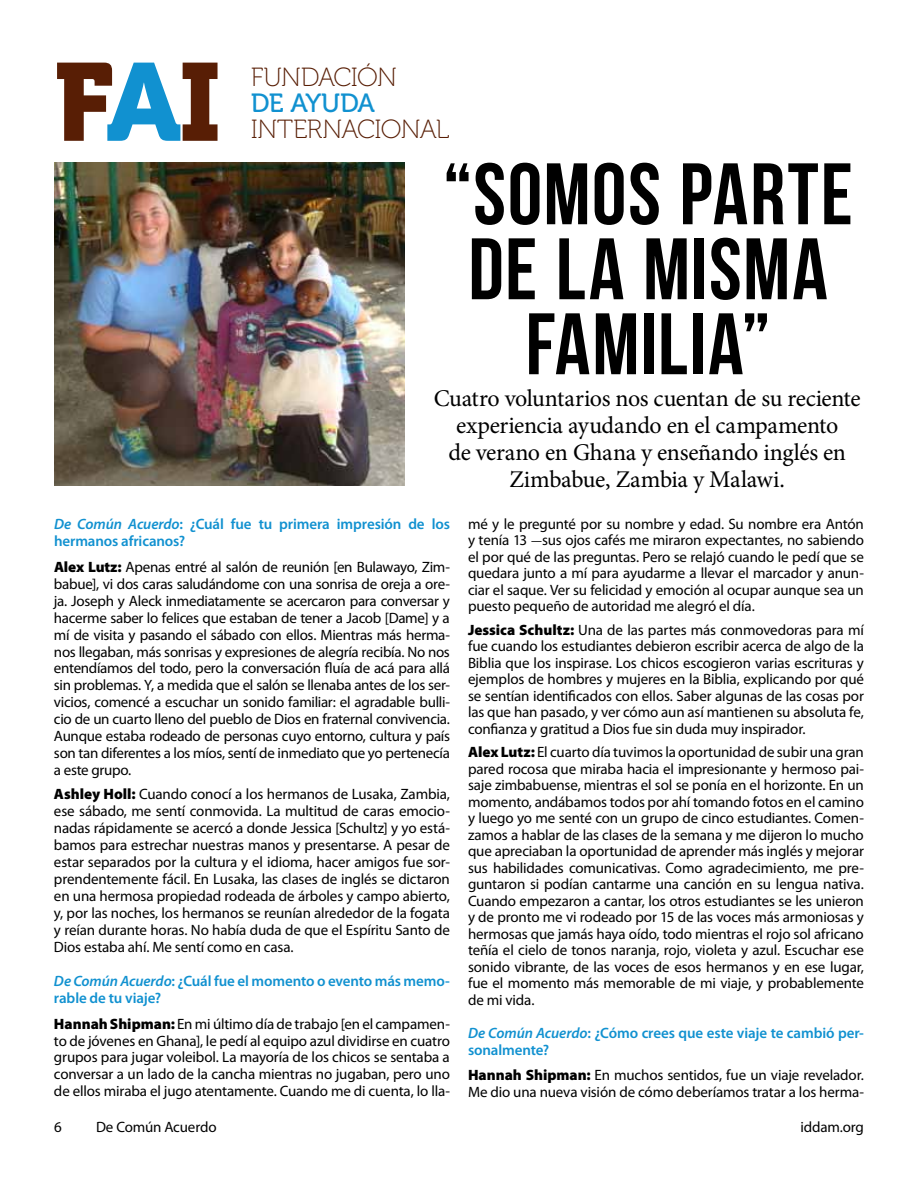
<style>
.page{position:relative;width:918px;height:1188px;background:#fff}
.page>*{position:absolute;margin:0;border:0;box-sizing:border-box;transform-origin:0 0}
.t1{font:109.35px "Museo 900";color:#581e05}
.t2{font:87px/75px "Bebas Neue";letter-spacing:.02em;color:#000;text-align:center}
.t3{font:26.25px "Museo 100";letter-spacing:-.03em;color:#581e05}
.t4{font:26.25px "Museo 500";letter-spacing:-.025em;color:#1191d0}
.t5{font:24px/27px "Minion Pro";letter-spacing:-.015em;color:#000101;text-align:center}
.t6{font:15px/16.5px "Myriad Pro";letter-spacing:-.01em;color:#000;text-align:justify}
.t7{font:600 15px/17px "Myriad Pro";letter-spacing:-.01em;color:#1191d0}
.s1{color:#1191d0}
.s2{font-style:italic}
.s3{font-weight:900}
.s4{font-family:"Minion Pro"}
</style>
<div class="page">
<img style="left:54px;top:162px;width:351px;height:324px">
<h1 class="t1" style="left:54px;top:40px;width:168px">F<span class="s1">A</span>I</h1>
<h3 class="t3" style="left:251px;top:63px;width:148px">FUNDACIÓN</h3>
<h3 class="t4" style="left:251px;top:88px;width:126px">DE AYUDA</h3>
<h3 class="t3" style="left:251px;top:115px;width:200px">INTERNACIONAL</h3>
<h2 class="t2" style="left:443px;top:156px;width:411px">“SOMOS PARTE<br>DE LA MISMA<br>FAMILIA”</h2>
<h3 class="t5" style="left:434px;top:385px;width:428px">Cuatro voluntarios nos cuentan de su reciente experiencia ayudando en el campamento<br>de verano en Ghana y enseñando inglés en Zimbabue, Zambia y Malawi.</h3>
<p class="t7" style="left:54px;top:515px;width:397px"><span class="s2">De Común Acuerdo</span>: ¿Cuál fue tu primera impresión de los hermanos africanos?</p>
<p class="t6" style="left:54px;top:558px;width:398px;line-height:17px"><span class="s3">Alex Lutz:</span> Apenas entré al salón de reunión [en Bulawayo, Zim&shy;babue], vi dos caras saludándome con una sonrisa de oreja a ore&shy;ja. Joseph y Aleck inmediatamente se acercaron para conversar y hacerme saber lo felices que estaban de tener a Jacob [Dame] y a mí de visita y pasando el sábado con ellos. Mientras más herma&shy;nos llegaban, más sonrisas y expresiones de alegría recibía. No nos entendíamos del todo, pero la conversación fluía de acá para allá sin problemas. Y, a medida que el salón se llenaba antes de los ser&shy;vicios, comencé a escuchar un sonido familiar: el agradable bulli&shy;cio de un cuarto lleno del pueblo de Dios en fraternal convivencia.<br>Aunque estaba rodeado de personas cuyo entorno, cultura y país son tan diferentes a los míos, sentí de inmediato que yo pertenecía a este grupo.</p>
<p class="t6" style="left:54px;top:785px;width:398px;line-height:17px"><span class="s3">Ashley Holl:</span> Cuando conocí a los hermanos de Lusaka, Zambia, ese sábado, me sentí conmovida. La multitud de caras emocio&shy;nadas rápidamente se acercó a donde Jessica [Schultz] y yo está&shy;bamos para estrechar nuestras manos y presentarse. A pesar de estar separados por la cultura y el idioma, hacer amigos fue sor&shy;prendentemente fácil. En Lusaka, las clases de inglés se dictaron en una hermosa propiedad rodeada de árboles y campo abierto, y, por las noches, los hermanos se reunían alrededor de la fogata y reían durante horas. No había duda de que el Espíritu Santo de Dios estaba ahí. Me sentí como en casa.</p>
<p class="t7" style="left:54px;top:972px;width:397px"><span class="s2">De Común Acuerdo</span>: ¿Cuál fue el momento o evento más memo&shy;rable de tu viaje?</p>
<p class="t6" style="left:54px;top:1015px;width:398px;line-height:17px"><span class="s3">Hannah Shipman:</span> En mi último día de trabajo [en el campamen&shy;to de jóvenes en Ghana], le pedí al equipo azul dividirse en cuatro grupos para jugar voleibol. La mayoría de los chicos se sentaba a conversar a un lado de la cancha mientras no jugaban, pero uno de ellos miraba el jugo atentamente. Cuando me di cuenta, lo lla-</p>
<p class="t6" style="left:468px;top:515px;width:397px">mé y le pregunté por su nombre y edad. Su nombre era Antón y tenía 13 <span class="s4">-</span>sus ojos cafés me miraron expectantes, no sabiendo el por qué de las preguntas. Pero se relajó cuando le pedí que se quedara junto a mí para ayudarme a llevar el marcador y anun&shy;ciar el saque. Ver su felicidad y emoción al ocupar aunque sea un puesto pequeño de autoridad me alegró el día.</p>
<p class="t6" style="left:468px;top:621px;width:398px"><span class="s3">Jessica Schultz:</span> Una de las partes más conmovedoras para mí fue cuando los estudiantes debieron escribir acerca de algo de la Biblia que los inspirase. Los chicos escogieron varias escrituras y ejemplos de hombres y mujeres en la Biblia, explicando por qué se sentían identificados con ellos. Saber algunas de las cosas por las que han pasado, y ver cómo aun así mantienen su absoluta fe, confianza y gratitud a Dios fue sin duda muy inspirador.</p>
<p class="t6" style="left:468px;top:744px;width:398px"><span class="s3">Alex Lutz:</span> El cuarto día tuvimos la oportunidad de subir una gran pared rocosa que miraba hacia el impresionante y hermoso pai&shy;saje zimbabuense, mientras el sol se ponía en el horizonte. En un momento, andábamos todos por ahí tomando fotos en el camino y luego yo me senté con un grupo de cinco estudiantes. Comen&shy;zamos a hablar de las clases de la semana y me dijeron lo mucho que apreciaban la oportunidad de aprender más inglés y mejorar sus habilidades comunicativas. Como agradecimiento, me pre&shy;guntaron si podían cantarme una canción en su lengua nativa.<br>Cuando empezaron a cantar, los otros estudiantes se les unieron y de pronto me vi rodeado por 15 de las voces más armoniosas y hermosas que jamás haya oído, todo mientras el rojo sol africano teñía el cielo de tonos naranja, rojo, violeta y azul. Escuchar ese sonido vibrante, de las voces de esos hermanos y en ese lugar, fue el momento más memorable de mi viaje, y probablemente de mi vida.</p>
<p class="t7" style="left:468px;top:1024px;width:398px;line-height:16.5px"><span class="s2">De Común Acuerdo</span>: ¿Cómo crees que este viaje te cambió per&shy;sonalmente?</p>
<p class="t6" style="left:468px;top:1067px;width:397px"><span class="s3">Hannah Shipman:</span> En muchos sentidos, fue un viaje revelador.<br>Me dio una nueva visión de cómo deberíamos tratar a los herma-</p>
<p class="t6" style="left:54px;top:1118px;width:9px">6</p>
<p class="t6" style="left:96px;top:1118px;width:122px">De Común Acuerdo</p>
<p class="t6" style="left:800px;top:1118px;width:65px">iddam.org</p>
</div>
